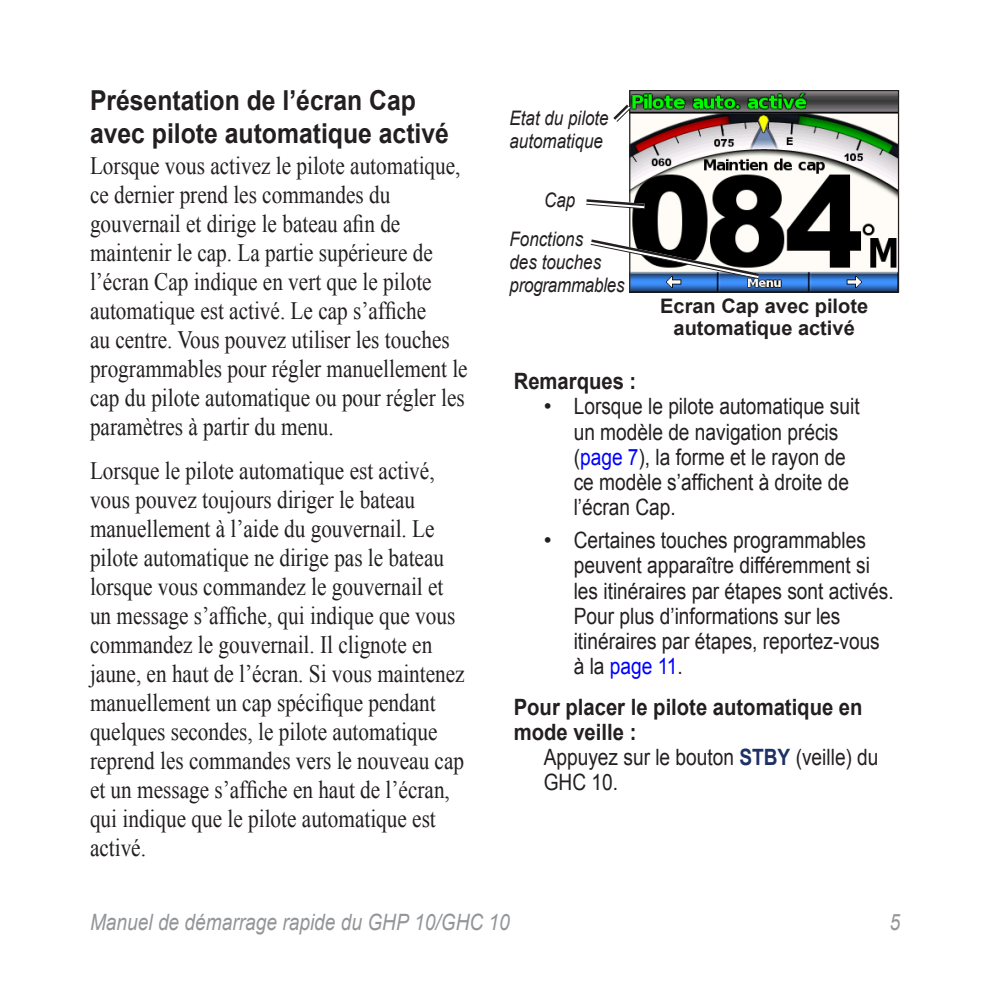
<style>
.page{position:relative;width:990px;height:990px;background:#fff}
.page>*{position:absolute;margin:0;border:0;box-sizing:border-box;transform-origin:0 0}
.t1{font:700 27.5px/33px "Arial";color:#231f20;scale:.9 1}
.t2{font:25px/29px "Times New Roman";color:#231f20;scale:.85 1}
.t3{font:22.5px/25.2px "Arial";color:#231f20;scale:.85 1}
.t4{font:700 22.5px/25.2px "Arial";color:#231f20;scale:.9 1}
.t5{font:italic 22.5px "Arial";color:#939598;scale:.85 1}
.t6{font:22.5px "Arial";color:#231f20}
.t7{font:italic 20px/22.8px "Arial";color:#231f20;scale:.85 1}
.t8{font:700 20px/22.8px "Arial";color:#231f20;text-align:center}
.s1{color:#00f}
.s2{font-weight:700;color:#1d3165}
</style>
<div class="page">
<img style="left:631px;top:92px;width:266px;height:199px">
<div style="left:629px;top:90px;width:270px;height:203px;border:1px solid #231f20"></div>
<svg style="left:613px;top:99px;width:23px;height:28px"></svg>
<svg style="left:590px;top:236px;width:175px;height:46px"></svg>
<svg style="left:586px;top:196px;width:64px;height:16px"></svg>
<p class="t1" style="left:90px;top:85px;width:400px">Présentation de l’écran Cap avec pilote automatique activé</p>
<p class="t2" style="left:90px;top:151px;width:446px">Lorsque vous activez le pilote automatique, ce dernier prend les commandes du gouvernail et dirige le bateau afin de maintenir le cap. La partie supérieure de l’écran Cap indique en vert que le pilote automatique est activé. Le cap s’affiche<br>au centre. Vous pouvez utiliser les touches programmables pour régler manuellement le cap du pilote automatique ou pour régler les paramètres à partir du menu.</p>
<p class="t2" style="left:90px;top:456px;width:442px">Lorsque le pilote automatique est activé, vous pouvez toujours diriger le bateau manuellement à l’aide du gouvernail. Le pilote automatique ne dirige pas le bateau lorsque vous commandez le gouvernail et un message s’affiche, qui indique que vous commandez le gouvernail. Il clignote en jaune, en haut de l’écran. Si vous maintenez manuellement un cap spécifique pendant quelques secondes, le pilote automatique reprend les commandes vers le nouveau cap et un message s’affiche en haut de l’écran, qui indique que le pilote automatique est activé.</p>
<p class="t7" style="left:510px;top:107px;width:118px">Etat du pilote automatique</p>
<p class="t7" style="left:544px;top:189px;width:38px">Cap</p>
<p class="t7" style="left:510px;top:228px;width:137px">Fonctions<br>des touches programmables</p>
<p class="t8" style="left:660px;top:295px;width:209px">Ecran Cap avec pilote automatique activé</p>
<p class="t4" style="left:514px;top:369px;width:138px">Remarques :</p>
<p class="t3" style="left:574px;top:394px;width:338px">Lorsque le pilote automatique suit un modèle de navigation précis (<span class="s1">page 7</span>), la forme et le rayon de ce modèle s’affichent à droite de l’écran Cap.</p>
<p class="t3" style="left:574px;top:528px;width:378px">Certaines touches programmables peuvent apparaître différemment si les itinéraires par étapes sont activés.<br>Pour plus d’informations sur les itinéraires par étapes, reportez-vous à la <span class="s1">page 11</span>.</p>
<p class="t4" style="left:514px;top:695px;width:389px">Pour placer le pilote automatique en mode veille :</p>
<p class="t3" style="left:544px;top:745px;width:395px">Appuyez sur le bouton <span class="s2">STBY</span> (veille) du<br>GHC 10.</p>
<p class="t6" style="left:544px;top:392px;width:9px">•</p>
<p class="t6" style="left:544px;top:526px;width:9px">•</p>
<p class="t5" style="left:90px;top:908px;width:495px">Manuel de démarrage rapide du GHP 10/GHC 10</p>
</div>
